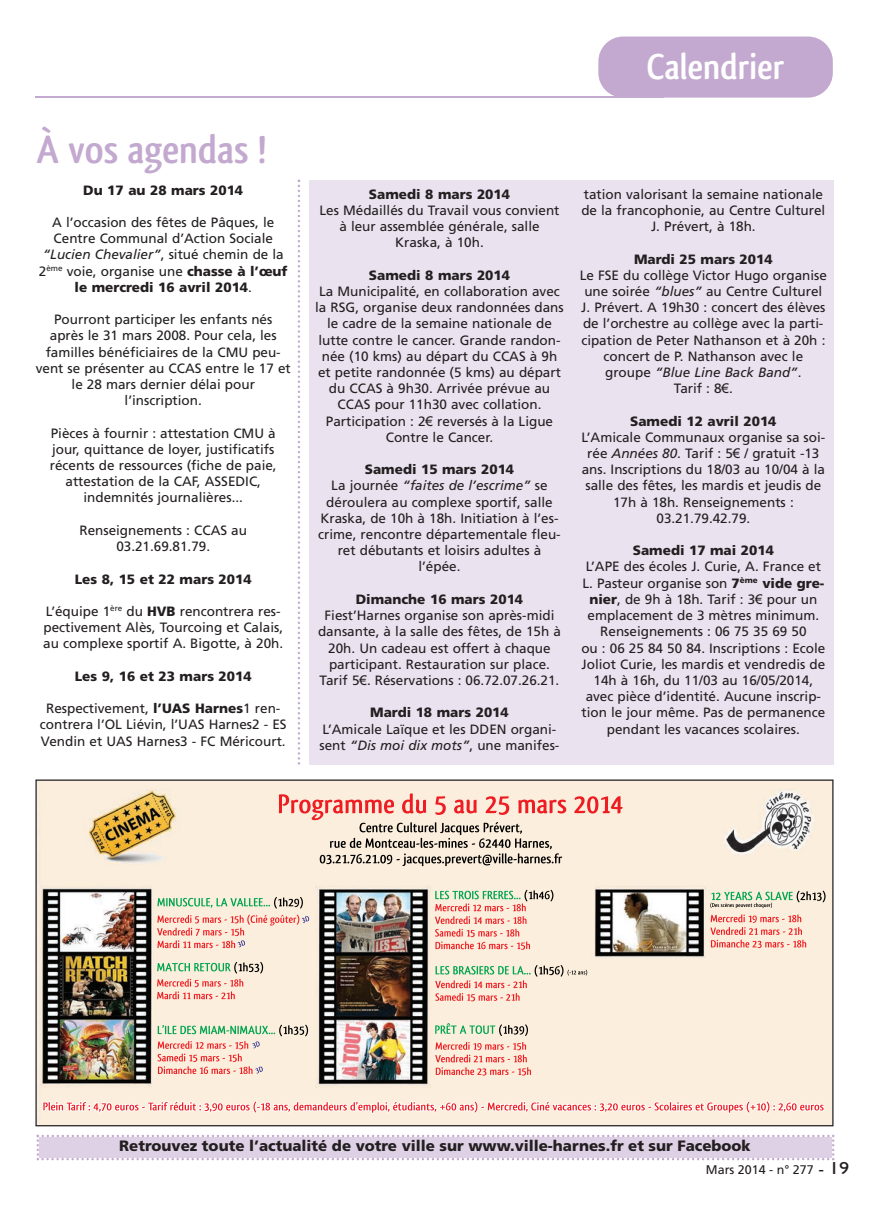
<style>
.page{position:relative;width:869px;height:1205px;background:#fff}
.page>*{position:absolute;margin:0;border:0;box-sizing:border-box;transform-origin:0 0}
.t1{font:700 41.25px "Qlassik";color:#c3a9cf}
.t2{font:700 37.5px "Qlassik";color:#fff}
.t3{font:900 15px "Frutiger";color:#231f20}
.t4{font:13.5px/16.2px "Frutiger";color:#231f20;text-align:center}
.t5{font:900 13.5px "Frutiger";color:#231f20}
.t6{font:12.5px "Frutiger";color:#231f20}
.s1{font-style:italic}
.s2{font-weight:900}
.s3{font-family:"Arial"}
.s4{font-family:"Gill Sans";font-size:15px}
.s5{font-family:"Gill Sans";font-size:17.5px}
</style>
<div class="page">
<div style="left:598px;top:37px;width:234px;height:61px;background:#c3a9cf;border-radius:25px"></div>
<hr style="left:35px;top:96px;width:628px;height:1px;background:#c3a9cf">
<svg style="left:37px;top:1134px;width:797px;height:26px;background:#dfd3e7"></svg>
<div style="left:308px;top:181px;width:525px;height:584px;background:#ebe2f0"></div>
<svg style="left:297px;top:180px;width:3px;height:585px"></svg>
<img style="left:37px;top:781px;width:794px;height:343px">
<img style="left:435px;top:966px;width:39px;height:8px">
<svg style="left:583px;top:969px;width:4px;height:6px"></svg>
<img style="left:710px;top:902px;width:16px;height:6px">
<img style="left:158px;top:1025px;width:49px;height:9px">
<img style="left:157px;top:898px;width:36px;height:8px">
<img style="left:157px;top:963px;width:42px;height:8px">
<img style="left:435px;top:891px;width:43px;height:8px">
<img style="left:711px;top:892px;width:41px;height:8px">
<img style="left:435px;top:1023px;width:53px;height:11px">
<img style="left:158px;top:1041px;width:26px;height:8px">
<img style="left:157px;top:1053px;width:28px;height:8px">
<img style="left:158px;top:1066px;width:38px;height:8px">
<img style="left:157px;top:915px;width:27px;height:8px">
<img style="left:157px;top:927px;width:33px;height:8px">
<img style="left:157px;top:940px;width:22px;height:8px">
<img style="left:157px;top:979px;width:27px;height:7px">
<img style="left:157px;top:991px;width:22px;height:8px">
<img style="left:435px;top:980px;width:33px;height:8px">
<img style="left:435px;top:993px;width:28px;height:8px">
<img style="left:435px;top:1042px;width:27px;height:8px">
<img style="left:435px;top:1054px;width:33px;height:8px">
<img style="left:435px;top:1067px;width:39px;height:8px">
<img style="left:435px;top:904px;width:27px;height:7px">
<img style="left:435px;top:916px;width:32px;height:8px">
<img style="left:435px;top:929px;width:27px;height:7px">
<img style="left:435px;top:941px;width:38px;height:8px">
<img style="left:710px;top:915px;width:27px;height:7px">
<img style="left:710px;top:927px;width:33px;height:8px">
<img style="left:710px;top:940px;width:38px;height:7px">
<img style="left:706px;top:1101px;width:37px;height:12px">
<img style="left:43px;top:1102px;width:36px;height:8px">
<img style="left:359px;top:823px;width:50px;height:9px">
<img style="left:330px;top:841px;width:15px;height:7px">
<img style="left:349px;top:838px;width:43px;height:10px">
<svg style="left:539px;top:841px;width:12px;height:8px"></svg>
<img style="left:319px;top:854px;width:52px;height:10px">
<img style="left:482px;top:853px;width:39px;height:12px">
<img style="left:279px;top:794px;width:80px;height:26px">
<svg style="left:301px;top:916px;width:8px;height:7px"></svg>
<svg style="left:237px;top:940px;width:8px;height:7px"></svg>
<svg style="left:255px;top:1066px;width:8px;height:7px"></svg>
<svg style="left:252px;top:1041px;width:8px;height:7px"></svg>
<h1 class="t1" style="left:37px;top:126px;width:231px">À vos agendas !</h1>
<p class="t5" style="left:83px;top:184px;width:161px">Du 17 au 28 mars 2014</p>
<p class="t4" style="left:39px;top:215px;width:250px">A l’occasion des fêtes de Pâques, le Centre Communal d’Action Sociale <span class="s1">“Lucien Chevalier”</span>, situé chemin de la 2<sup>ème</sup> voie, organise une <span class="s2">chasse à l’œuf le mercredi 16 avril 2014</span>.</p>
<p class="t4" style="left:36px;top:312px;width:256px">Pourront participer les enfants nés après le 31 mars 2008. Pour cela, les familles bénéficiaires de la CMU peu&shy;vent se présenter au CCAS entre le 17 et le 28 mars dernier délai pour l’inscription.</p>
<p class="t4" style="left:50px;top:426px;width:228px">Pièces à fournir : attestation CMU à jour, quittance de loyer, justificatifs récents de ressources (fiche de paie, attestation de la CAF, ASSEDIC, indemnités journalières...</p>
<p class="t4" style="left:79px;top:523px;width:169px">Renseignements : CCAS au<br>03.21.69.81.79.</p>
<p class="t5" style="left:75px;top:573px;width:178px">Les 8, 15 et 22 mars 2014</p>
<p class="t4" style="left:43px;top:604px;width:241px;text-align:left">L’équipe 1<sup>ère</sup> du <span class="s2">HVB</span> rencontrera res&shy;pectivement Alès, Tourcoing et Calais, au complexe sportif A. Bigotte, à 20h.</p>
<p class="t5" style="left:75px;top:670px;width:178px">Les 9, 16 et 23 mars 2014</p>
<p class="t4" style="left:40px;top:701px;width:248px">Respectivement, <span class="s2">l’UAS Harnes</span>1 ren&shy;contrera l’OL Liévin, l’UAS Harnes2 - ES<br>Vendin et UAS Harnes3 - FC Méricourt.</p>
<h2 class="t2" style="left:646px;top:45px;width:139px">Calendrier</h2>
<p class="t5" style="left:369px;top:189px;width:143px">Samedi 8 mars 2014</p>
<p class="t4" style="left:319px;top:203px;width:241px">Les Médaillés du Travail vous convient à leur assemblée générale, salle<br>Kraska, à 10h.</p>
<p class="t5" style="left:369px;top:270px;width:143px">Samedi 8 mars 2014</p>
<p class="t4" style="left:315px;top:284px;width:250px">La Municipalité, en collaboration avec la RSG, organise deux randonnées dans le cadre de la semaine nationale de lutte contre le cancer. Grande randon&shy;née (10 kms) au départ du CCAS à 9h et petite randonnée (5 kms) au départ du CCAS à 9h30. Arrivée prévue au CCAS pour 11h30 avec collation.<br>Participation : 2<span class="s3">€</span> reversés à la Ligue Contre le Cancer.</p>
<p class="t4" style="left:318px;top:462px;width:244px"><span class="s2">Samedi 15 mars 2014<br></span>La journée <span class="s1">“faites de l’escrime”</span> se déroulera au complexe sportif, salle<br>Kraska, de 10h à 18h. Initiation à l’es&shy;crime, rencontre départementale fleu&shy;ret débutants et loisirs adultes à l’épée.</p>
<p class="t5" style="left:355px;top:594px;width:169px">Dimanche 16 mars 2014</p>
<p class="t4" style="left:318px;top:608px;width:244px">Fiest’Harnes organise son après-midi dansante, à la salle des fêtes, de 15h à 20h. Un cadeau est offert à chaque participant. Restauration sur place.<br>Tarif 5<span class="s3">€</span>. Réservations : 06.72.07.26.21.</p>
<p class="t5" style="left:370px;top:707px;width:140px">Mardi 18 mars 2014</p>
<p class="t4" style="left:319px;top:722px;width:241px;text-align:left">L’Amicale Laïque et les DDEN organi&shy;sent <span class="s1">“Dis moi dix mots”</span>, une manifes-</p>
<p class="t4" style="left:581px;top:187px;width:245px">tation valorisant la semaine nationale de la francophonie, au Centre Culturel<br>J. Prévert, à 18h.</p>
<p class="t5" style="left:633px;top:253px;width:140px">Mardi 25 mars 2014</p>
<p class="t4" style="left:579px;top:268px;width:248px">Le FSE du collège Victor Hugo organise une soirée <span class="s1">“blues”</span> au Centre Culturel<br>J. Prévert. A 19h30 : concert des élèves de l’orchestre au collège avec la parti&shy;cipation de Peter Nathanson et à 20h : concert de P. Nathanson avec le groupe <span class="s1">“Blue Line Back Band”</span>.<br>Tarif : 8<span class="s3">€</span>.</p>
<p class="t5" style="left:630px;top:415px;width:148px">Samedi 12 avril 2014</p>
<p class="t4" style="left:581px;top:430px;width:245px">L’Amicale Communaux organise sa soi&shy;rée <span class="s1">Années 80</span>. Tarif : 5<span class="s3">€</span> / gratuit -13 ans. Inscriptions du 18/03 au 10/04 à la salle des fêtes, les mardis et jeudis de<br>17h à 18h. Renseignements :<br>03.21.79.42.79.</p>
<p class="t5" style="left:632px;top:545px;width:143px">Samedi 17 mai 2014</p>
<p class="t4" style="left:581px;top:560px;width:245px">L’APE des écoles J. Curie, A. France et L. Pasteur organise son <span class="s2">7</span><sup>ème</sup> <span class="s2">vide gre&shy;nier</span>, de 9h à 18h. Tarif : 3<span class="s3">€</span> pour un emplacement de 3 mètres minimum.<br>Renseignements : 06 75 35 69 50<br>ou : 06 25 84 50 84. Inscriptions : Ecole Joliot Curie, les mardis et vendredis de 14h à 16h, du 11/03 au 16/05/2014, avec pièce d’identité. Aucune inscrip&shy;tion le jour même. Pas de permanence pendant les vacances scolaires.</p>
<p class="t3" style="left:119px;top:1140px;width:632px">Retrouvez toute l’actualité de votre ville sur www.ville-harnes.fr et sur Facebook</p>
<p class="t6" style="left:705px;top:1164px;width:145px">Mars 2014 - n° 277 <span class="s4">-</span> <span class="s5">19</span></p>
</div>
